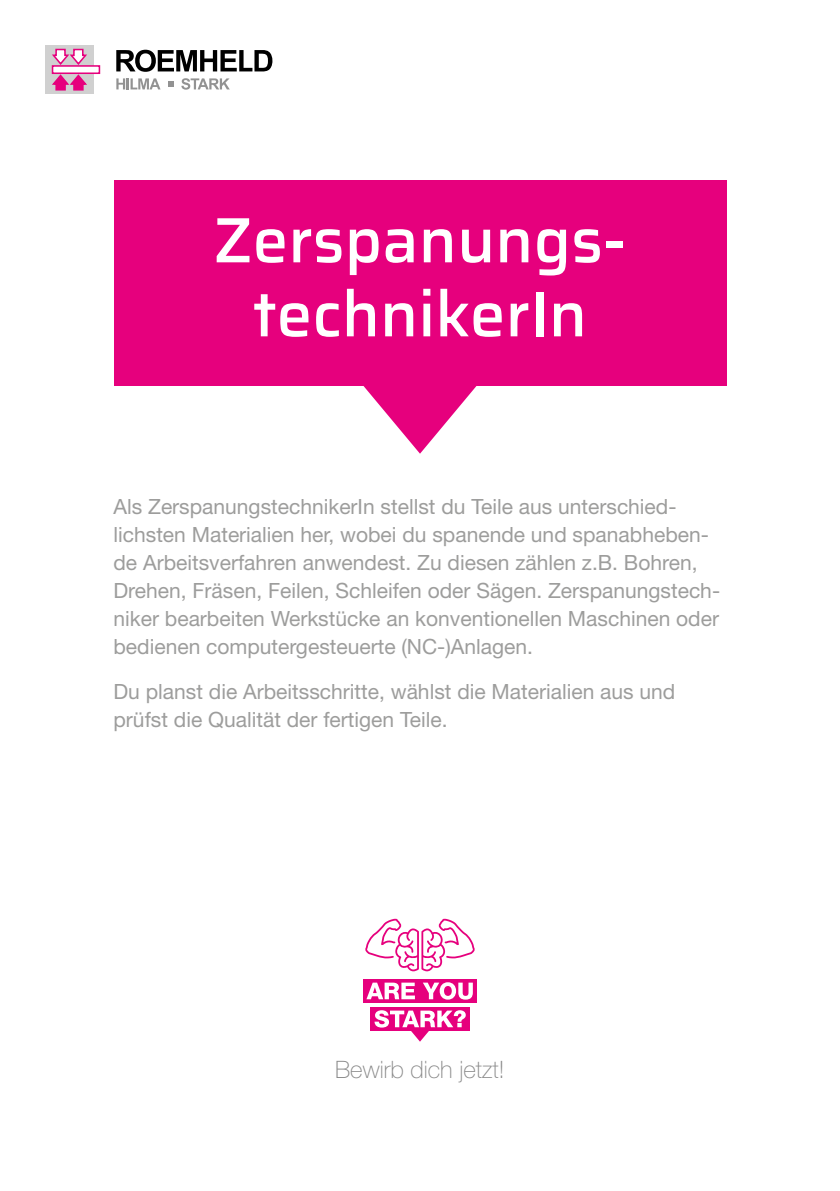
<style>
.page{position:relative;width:840px;height:1191px;background:#fff}
.page>*{position:absolute;margin:0;border:0;box-sizing:border-box;transform-origin:0 0}
.t1{font:500 64px/74px "Saira";color:#fff;text-align:center}
.t2{font:100 24px "Helvetica Neue LT Std";color:#878787}
.t3{font:21px/28px "Helvetica Neue LT Std";color:#9d9d9c}
</style>
<div class="page">
<div style="left:45px;top:45px;width:49px;height:49px;background:#d0d0d0"></div>
<div style="left:52px;top:65px;width:48px;height:9px;background:#fff;border:2px solid #e6007d"></div>
<svg style="left:51px;top:48px;width:38px;height:18px"></svg>
<svg style="left:51px;top:73px;width:38px;height:18px"></svg>
<svg style="left:116px;top:50px;width:156px;height:22px"></svg>
<svg style="left:116px;top:78px;width:44px;height:11px"></svg>
<svg style="left:181px;top:78px;width:49px;height:12px"></svg>
<svg style="left:168px;top:81px;width:5px;height:6px"></svg>
<div style="left:113px;top:180px;width:613px;height:206px;background:#e6007d"></div>
<svg style="left:363px;top:386px;width:113px;height:68px"></svg>
<div style="left:363px;top:978px;width:113px;height:24px;background:#e6007d"></div>
<div style="left:370px;top:1006px;width:99px;height:24px;background:#e6007d"></div>
<svg style="left:365px;top:918px;width:109px;height:53px"></svg>
<svg style="left:366px;top:982px;width:48px;height:17px"></svg>
<svg style="left:423px;top:982px;width:49px;height:17px"></svg>
<svg style="left:374px;top:1010px;width:91px;height:31px"></svg>
<h1 class="t1" style="left:213px;top:202px;width:414px">Zerspanungs&shy;technikerIn</h1>
<p class="t3" style="left:113px;top:492px;width:607px">Als ZerspanungstechnikerIn stellst du Teile aus unterschied&shy;lichsten Materialien her, wobei du spanende und spanabheben&shy;de Arbeitsverfahren anwendest. Zu diesen zählen z.B. Bohren, Drehen, Fräsen, Feilen, Schleifen oder Sägen. Zerspanungstech&shy;niker bearbeiten Werkstücke an konventionellen Maschinen oder bedienen computergesteuerte (NC-)Anlagen.</p>
<p class="t3" style="left:113px;top:677px;width:563px">Du planst die Arbeitsschritte, wählst die Materialien aus und prüfst die Qualität der fertigen Teile.</p>
<p class="t2" style="left:335px;top:1055px;width:171px">Bewirb dich jetzt!</p>
</div>
